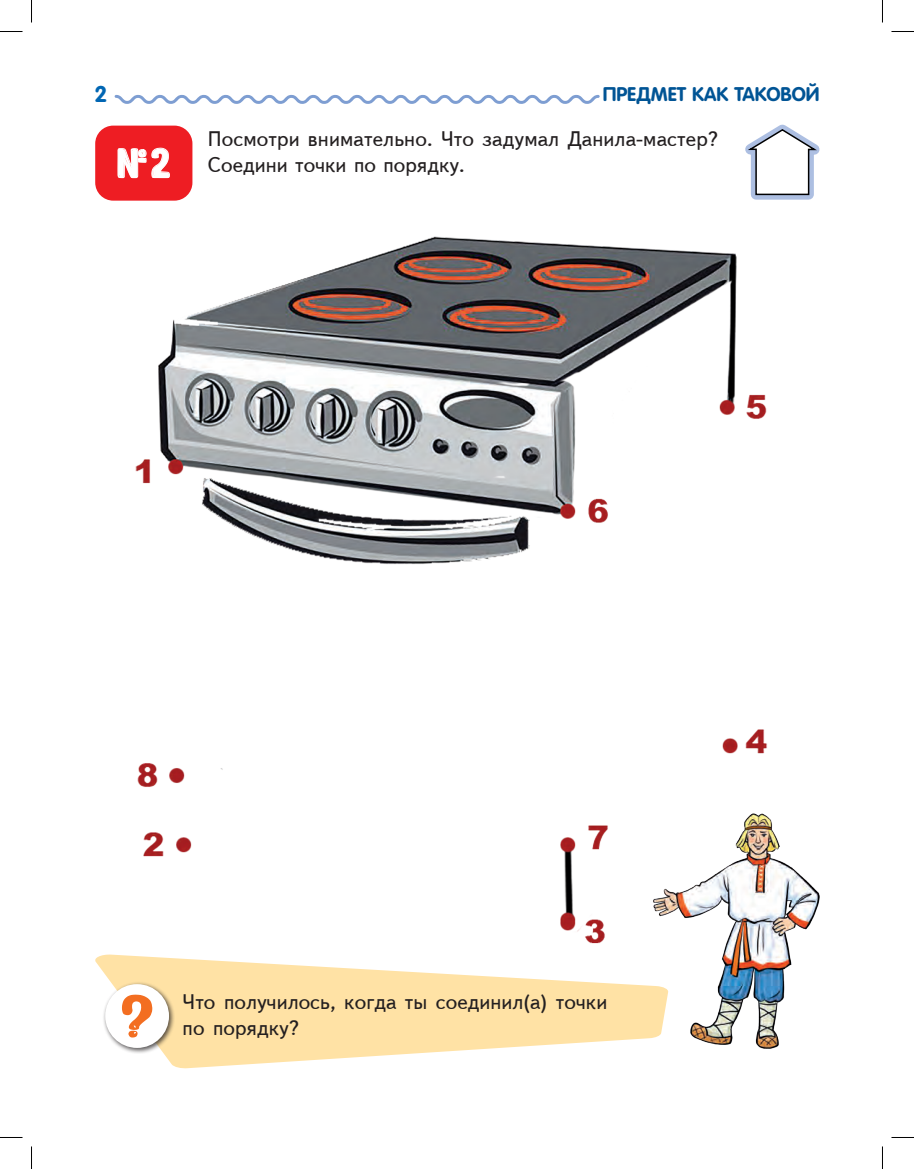
<style>
.page{position:relative;width:914px;height:1169px;background:#fff}
.page>*{position:absolute;margin:0;border:0;box-sizing:border-box;transform-origin:0 0}
.t1{font:33px "Chocolatecyr lat";color:#fff}
.t2{font:700 22.5px "Rotonda";color:#0166b3}
.t3{font:21px/25.5px "Text";color:#231f20}
.t4{font:700 19.5px "Rotonda";color:#005495}
</style>
<div class="page">
<img style="left:668px;top:868px;width:152px;height:181px">
<svg style="left:95px;top:955px;width:573px;height:113px;fill:#ffe2a5"></svg>
<div style="left:102px;top:981px;width:73px;height:72px;background:#231f20;opacity:.75"></div>
<div style="left:105px;top:984px;width:64px;height:64px;background:#fff;border-radius:50%"></div>
<div style="left:95px;top:126px;width:97px;height:75px;background:#ee1d23;border-radius:18px"></div>
<svg style="left:745px;top:124px;width:75px;height:76px"></svg>
<svg style="left:115px;top:95px;width:484px;height:9px"></svg>
<svg style="left:122px;top:994px;width:30px;height:43px"></svg>
<svg style="left:118px;top:148px;width:28px;height:30px"></svg>
<svg style="left:152px;top:148px;width:18px;height:31px"></svg>
<img style="left:102px;top:236px;width:691px;height:732px">
<svg style="left:0;top:31px;width:22px;height:1px"></svg>
<svg style="left:891px;top:31px;width:22px;height:1px"></svg>
<svg style="left:0;top:1137px;width:22px;height:1px"></svg>
<svg style="left:891px;top:1137px;width:22px;height:1px"></svg>
<svg style="left:31px;top:0;width:1px;height:23px"></svg>
<svg style="left:31px;top:1146px;width:1px;height:23px"></svg>
<svg style="left:882px;top:0;width:1px;height:23px"></svg>
<svg style="left:882px;top:1146px;width:1px;height:23px"></svg>
<p class="t2" style="left:94px;top:81px;width:14px">2</p>
<p class="t4" style="left:602px;top:82px;width:218px">ПРЕДМЕТ КАК ТАКОВОЙ</p>
<p class="t3" style="left:208px;top:126px;width:512px">Посмотри внимательно. Что задумал Данила-мастер?<br>Соедини точки по порядку.</p>
<h1 class="t1" style="left:118px;top:147px;width:54px">№ 2</h1>
<p class="t3" style="left:183px;top:989px;width:426px">Что получилось, когда ты соединил(а) точки по порядку?</p>
</div>
